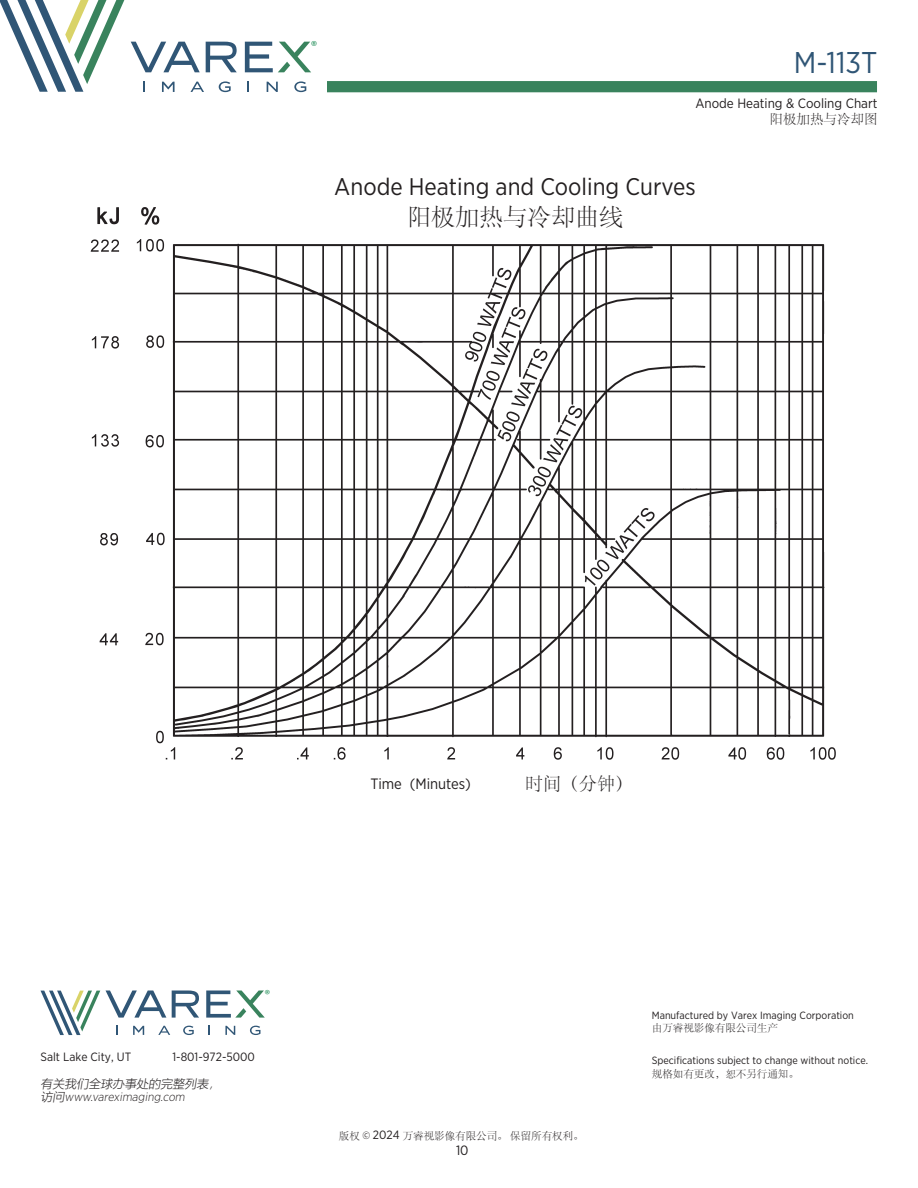
<style>
.page{position:relative;width:918px;height:1188px;background:#fff}
.page>*{position:absolute;margin:0;border:0;box-sizing:border-box;transform-origin:0 0}
.t1{font:30px "Gotham Narrow";color:#305676}
.t2{font:24px "Gotham Narrow";color:#231f20}
.t3{font:24px "ST Song";color:#231f20}
.t4{font:18px "ST Song";color:#231f20}
.t5{font:15px "Gotham Narrow";color:#231f20}
.t6{font:13.5px "Gotham Narrow";color:#231f20}
.t7{font:13.5px "ST Song";color:#231f20}
.t8{font:12px "Gotham Narrow";color:#231f20}
.t9{font:italic 300 12px "Gotham Narrow";color:#231f20}
.t10{font:italic 12px "Microsoft Ya Hei UI Light";color:#231f20}
.t11{font:11.7px "Neutraface Text Book Alt";color:#0a8348}
.t12{font:10.5px "Gotham Narrow";color:#231f20}
.t13{font:10.5px "ST Song";color:#231f20}
.t14{font:10.2px "Neutraface Text Book Alt";color:#0a8348}
.s1{font-family:"Microsoft Ya Hei UI Light";font-weight:400}
.s2{font-family:"Gotham Narrow"}
.s3{font-family:"Gotham Narrow";font-size:12px}
</style>
<div class="page">
<svg style="left:40px;top:991px;width:60px;height:44px"></svg>
<svg style="left:116px;top:1026px;width:2px;height:9px"></svg>
<svg style="left:133px;top:1026px;width:11px;height:9px"></svg>
<svg style="left:158px;top:1026px;width:12px;height:9px"></svg>
<svg style="left:183px;top:1026px;width:11px;height:9px"></svg>
<svg style="left:225px;top:1026px;width:10px;height:9px"></svg>
<svg style="left:250px;top:1026px;width:11px;height:9px"></svg>
<svg style="left:106px;top:991px;width:159px;height:27px"></svg>
<div style="left:327px;top:81px;width:550px;height:11px;background:#39835d"></div>
<svg style="left:0;top:0;width:311px;height:92px"></svg>
<img style="left:90px;top:207px;width:746px;height:553px">
<div style="left:213px;top:176px;width:604px;height:60px;background:#fff"></div>
<p class="t11" style="left:311px;top:38px;width:7px">®</p>
<h1 class="t1" style="left:794px;top:44px;width:85px">M-113T</h1>
<p class="t6" style="left:695px;top:95px;width:184px">Anode Heating &amp; Cooling Chart</p>
<p class="t7" style="left:770px;top:110px;width:109px">阳极加热与冷却图</p>
<p class="t2" style="left:334px;top:172px;width:363px">Anode Heating and Cooling Curves</p>
<p class="t3" style="left:407px;top:200px;width:217px">阳极加热与冷却曲线</p>
<p class="t5" style="left:371px;top:775px;width:102px">Time (Minutes)</p>
<p class="t4" style="left:525px;top:771px;width:109px">时间（分钟）</p>
<p class="t14" style="left:265px;top:987px;width:7px">®</p>
<p class="t8" style="left:40px;top:1049px;width:92px">Salt Lake City, UT</p>
<p class="t8" style="left:172px;top:1049px;width:84px">1-801-972-5000</p>
<p class="t10" style="left:40px;top:1075px;width:184px">有关我们全球办事处的完整列表，</p>
<p class="t9" style="left:40px;top:1090px;width:148px"><span class="s1">访问</span>www.vareximaging.com</p>
<p class="t13" style="left:339px;top:1129px;width:246px">版权 <span class="s2">©</span> <span class="s3">2024</span> 万睿视影像有限公司。 保留所有权利。</p>
<p class="t6" style="left:456px;top:1142px;width:14px">10</p>
<p class="t12" style="left:652px;top:1008px;width:204px">Manufactured by Varex Imaging Corporation</p>
<p class="t13" style="left:652px;top:1021px;width:127px">由万睿视影像有限公司生产</p>
<p class="t12" style="left:652px;top:1054px;width:218px">Specifications subject to change without notice.</p>
<p class="t13" style="left:652px;top:1067px;width:148px">规格如有更改，恕不另行通知。</p>
</div>
